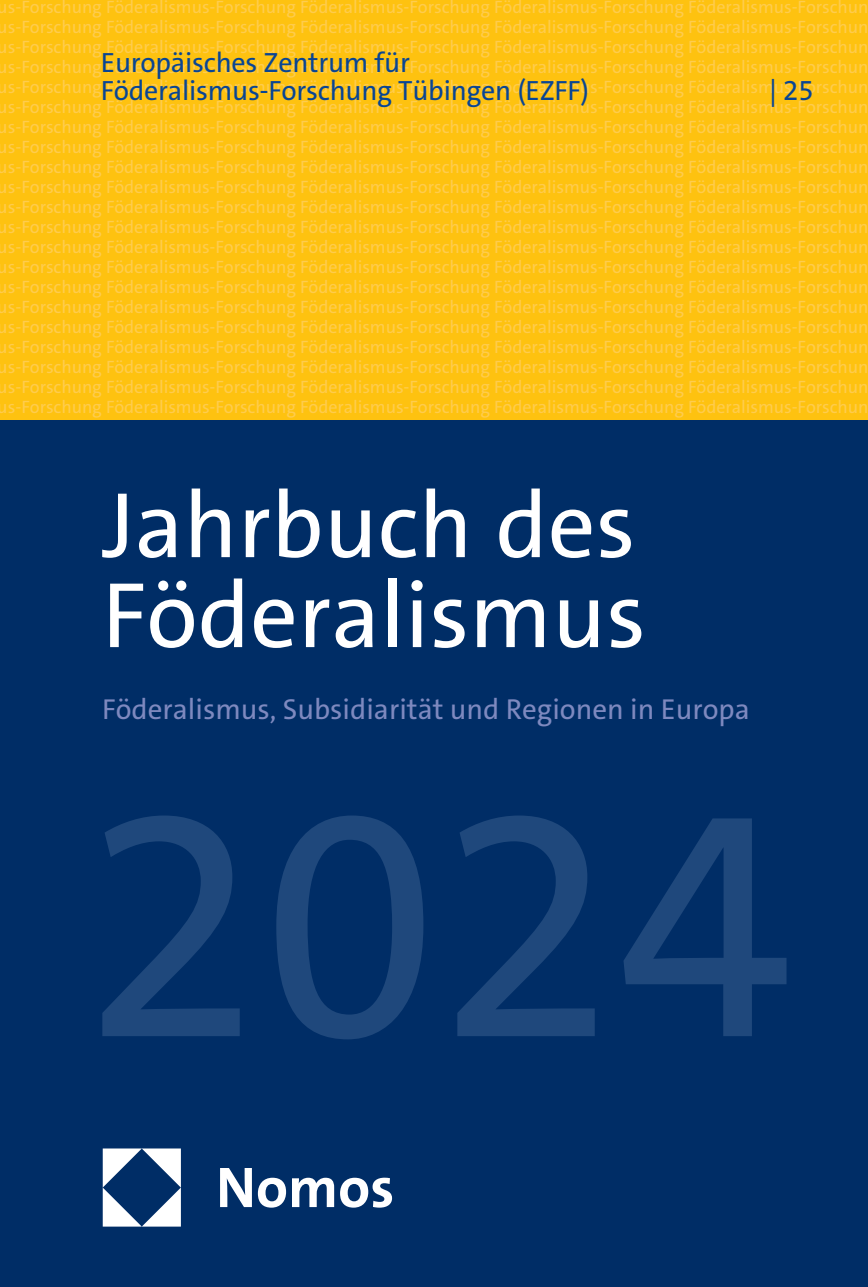
<style>
.page{position:relative;width:868px;height:1287px;background:#fff}
.page>*{position:absolute;margin:0;border:0;box-sizing:border-box;transform-origin:0 0}
.t1{font:322.6px "The Sans C5";color:#1f487c}
.t2{font:94px/90px "The Sans C5";color:#fff}
.t3{font:29px "The Sans C5";color:#7e89bf}
.t4{font:28px/28px "The Sans C5";letter-spacing:-.01em;color:#094594}
.t5{font:18px/20px "The Sans C5";letter-spacing:-.005em;color:#fecc4e;text-align:justify}
</style>
<div class="page">
<div style="left:0;top:0;width:867px;height:420px;background:#fec210"></div>
<div style="left:0;top:421px;width:867px;height:866px;background:#002d66"></div>
<svg style="left:220px;top:1168px;width:172px;height:40px"></svg>
<svg style="left:103px;top:1148px;width:78px;height:79px"></svg>
<p class="t5" style="left:-2px;top:-3px;width:872px">us-Forschung Föderalismus-Forschung Föderalismus-Forschung Föderalismus-Forschung Föderalismus-Forschun us-Forschung Föderalismus-Forschung Föderalismus-Forschung Föderalismus-Forschung Föderalismus-Forschun us-Forschung Föderalismus-Forschung Föderalismus-Forschung Föderalismus-Forschung Föderalismus-Forschun us-Forschung Föderalismus-Forschung Föderalismus-Forschung Föderalismus-Forschung Föderalismus-Forschun us-Forschung Föderalismus-Forschung Föderalismus-Forschung Föderalismus-Forschung Föderalismus-Forschun us-Forschung Föderalismus-Forschung Föderalismus-Forschung Föderalismus-Forschung Föderalismus-Forschun us-Forschung Föderalismus-Forschung Föderalismus-Forschung Föderalismus-Forschung Föderalismus-Forschun us-Forschung Föderalismus-Forschung Föderalismus-Forschung Föderalismus-Forschung Föderalismus-Forschun us-Forschung Föderalismus-Forschung Föderalismus-Forschung Föderalismus-Forschung Föderalismus-Forschun us-Forschung Föderalismus-Forschung Föderalismus-Forschung Föderalismus-Forschung Föderalismus-Forschun us-Forschung Föderalismus-Forschung Föderalismus-Forschung Föderalismus-Forschung Föderalismus-Forschun us-Forschung Föderalismus-Forschung Föderalismus-Forschung Föderalismus-Forschung Föderalismus-Forschun us-Forschung Föderalismus-Forschung Föderalismus-Forschung Föderalismus-Forschung Föderalismus-Forschun us-Forschung Föderalismus-Forschung Föderalismus-Forschung Föderalismus-Forschung Föderalismus-Forschun us-Forschung Föderalismus-Forschung Föderalismus-Forschung Föderalismus-Forschung Föderalismus-Forschun us-Forschung Föderalismus-Forschung Föderalismus-Forschung Föderalismus-Forschung Föderalismus-Forschun us-Forschung Föderalismus-Forschung Föderalismus-Forschung Föderalismus-Forschung Föderalismus-Forschun us-Forschung Föderalismus-Forschung Föderalismus-Forschung Föderalismus-Forschung Föderalismus-Forschun us-Forschung Föderalismus-Forschung Föderalismus-Forschung Föderalismus-Forschung Föderalismus-Forschun us-Forschung Föderalismus-Forschung Föderalismus-Forschung Föderalismus-Forschung Föderalismus-Forschun us-Forschung Föderalismus-Forschung Föderalismus-Forschung Föderalismus-Forschung Föderalismus-Forschun</p>
<h3 class="t4" style="left:101px;top:49px;width:489px">Europäisches Zentrum für<br>Föderalismus-Forschung Tübingen (EZFF)</h3>
<h3 class="t4" style="left:768px;top:77px;width:46px">| 25</h3>
<h2 class="t2" style="left:102px;top:481px;width:545px">Jahrbuch des<br>Föderalismus</h2>
<h3 class="t3" style="left:102px;top:690px;width:649px">Föderalismus, Subsidiarität und Regionen in Europa</h3>
<h1 class="t1" style="left:84px;top:720px;width:711px">2024</h1>
</div>
